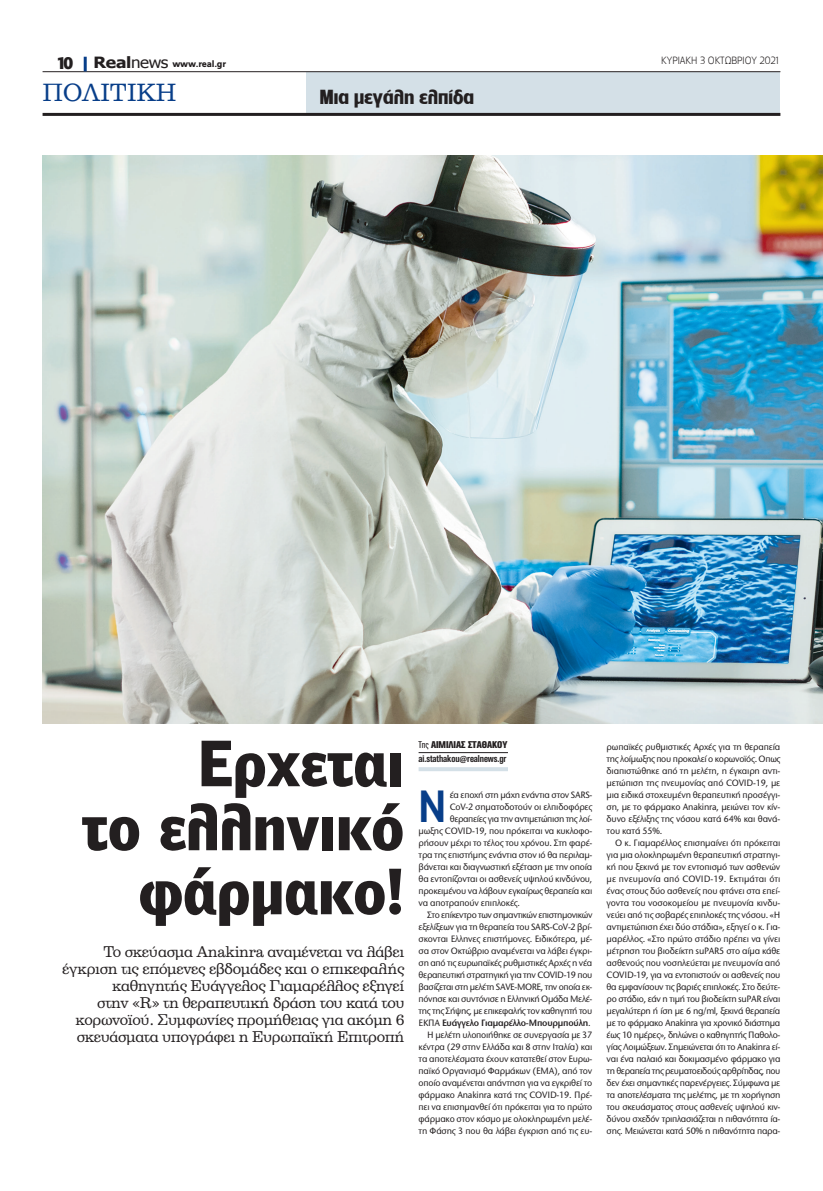
<style>
.page{position:relative;width:823px;height:1191px;background:#fff}
.page>*{position:absolute;margin:0;border:0;box-sizing:border-box;transform-origin:0 0}
.t1{font:900 62px/64px "PF Bell Gothic Text";letter-spacing:-.01em;color:#231f20;text-align:right;scale:.96 1}
.t2{font:500 42px "PF Lounge";color:#083e89}
.t3{font:24px "PF Clarendon";color:#083e89;scale:.96 1}
.t4{font:700 19px "PF Lounge";color:#231f20}
.t5{font:700 16px "PF Lounge";color:#231f20}
.t6{font:15px/17px "PF Clarendon";letter-spacing:-.02em;color:#231f20;text-align:right}
.t7{font:700 10px "PF Akzidenz Text Cond";letter-spacing:-.01em;color:#231f20}
.t8{font:300 10px "PF Lounge";letter-spacing:-.005em;color:#231f20;scale:.96 1}
.t9{font:900 10px "PF Akzidenz Text Cond";letter-spacing:-.01em;color:#231f20}
.t10{font:500 9.6px/12px "Stone Sans ITC Hel";letter-spacing:-.02em;color:#231f20;text-align:justify;scale:.96 1}
.t11{font:500 9.6px "Stone Sans ITC Hel";letter-spacing:-.04em;color:#231f20;scale:.96 1}
.t12{font:600 9.6px "Stone Sans ITC Hel";letter-spacing:-.02em;color:#231f20;scale:.96 1}
.t13{font:900 9px "PF Catalog";letter-spacing:-.02em;color:#231f20;scale:.96 1}
.s1{font-family:"Tahoma";font-weight:700;font-size:15.5px}
.s2{font-family:"Tahoma";font-weight:400;font-size:15.5px}
.s3{font-weight:400}
.s4{font-weight:500}
</style>
<div class="page">
<div style="left:306px;top:72px;width:474px;height:41px;background:#d4e0e7"></div>
<hr style="left:43px;top:71px;width:737px;height:1px;background:#231f20">
<hr style="left:43px;top:113px;width:737px;height:3px;background:#231f20">
<hr style="left:84px;top:57px;width:3px;height:14px;background:#083e89">
<img style="left:43px;top:156px;width:779px;height:567px">
<hr style="left:418px;top:752px;width:89px;height:1px;background:#231f20">
<hr style="left:418px;top:767px;width:89px;height:4px;background:#d4e0e7">
<p class="t13" style="left:94px;top:59px;width:139px"><span class="s1">Real</span><span class="s2">news</span> www.real.gr</p>
<p class="t8" style="left:661px;top:55px;width:125px">κυριακη 3 Οκτωβρίου 2021</p>
<h3 class="t5" style="left:57px;top:54px;width:18px">10</h3>
<h3 class="t3" style="left:43px;top:80px;width:141px">πολιτικη</h3>
<h3 class="t4" style="left:319px;top:86px;width:156px">Μια μεγάλη ελπίδα</h3>
<h1 class="t1" style="left:81px;top:730px;width:338px">Ερχεται<br>το ελληνικό φάρμακο!</h1>
<p class="t6" style="left:62px;top:943px;width:343px">Το σκεύασμα Anakinra αναμένεται να λάβει έγκριση τις επόμενες εβδομάδες και ο επικεφαλής καθηγητής Ευάγγελος Γιαμαρέλλος εξηγεί<br>στην «R» τη θεραπευτική δράση του κατά του κορωνοϊού. Συμφωνίες προμήθειας για ακόμη 6 σκευάσματα υπογράφει η Ευρωπαϊκή Επιτροπή</p>
<p class="t9" style="left:418px;top:739px;width:90px"><span class="s3">Της</span> Αιμιλίας Σταθάκου</p>
<p class="t7" style="left:418px;top:753px;width:89px">ai.stathakou@realnews.gr</p>
<h2 class="t2" style="left:418px;top:783px;width:29px">Ν</h2>
<p class="t10" style="left:449px;top:789px;width:150px">έα εποχή στη μάχη ενάντια στον SARS-</p>
<p class="t10" style="left:449px;top:801px;width:150px">CoV-2 σηματοδοτούν οι ελπιδοφόρες</p>
<p class="t11" style="left:449px;top:813px;width:150px">θεραπείες για την αντιμετώπιση της λοί-</p>
<p class="t10" style="left:418px;top:825px;width:182px">μωξης COVID-19, που πρόκειται να κυκλοφο-</p>
<p class="t10" style="left:418px;top:837px;width:182px">ρήσουν μέχρι το τέλος του χρόνου. Στη φαρέ-</p>
<p class="t10" style="left:418px;top:849px;width:182px">τρα της επιστήμης ενάντια στον ιό θα περιλαμ-</p>
<p class="t10" style="left:418px;top:861px;width:182px">βάνεται και διαγνωστική εξέταση με την οποία</p>
<p class="t10" style="left:418px;top:873px;width:182px">θα εντοπίζονται οι ασθενείς υψηλού κινδύνου,</p>
<p class="t10" style="left:418px;top:885px;width:182px">προκειμένου να λάβουν εγκαίρως θεραπεία και</p>
<p class="t10" style="left:418px;top:897px;width:107px">να αποτραπούν επιπλοκές.</p>
<p class="t11" style="left:427px;top:909px;width:174px">Στο επίκεντρο των σημαντικών επιστημονικών</p>
<p class="t10" style="left:418px;top:921px;width:182px">εξελίξεων για τη θεραπεία του SARS-CoV-2 βρί-</p>
<p class="t10" style="left:418px;top:933px;width:182px">σκονται Ελληνες επιστήμονες. Ειδικότερα, μέ-</p>
<p class="t10" style="left:418px;top:945px;width:182px">σα στον Οκτώβριο αναμένεται να λάβει έγκρι-</p>
<p class="t10" style="left:418px;top:957px;width:182px">ση από τις ευρωπαϊκές ρυθμιστικές Αρχές η νέα</p>
<p class="t10" style="left:418px;top:969px;width:182px">θεραπευτική στρατηγική για την COVID-19 που</p>
<p class="t11" style="left:418px;top:981px;width:182px">βασίζεται στη μελέτη SAVE-MORE, την οποία εκ-</p>
<p class="t10" style="left:418px;top:993px;width:182px">πόνησε και συντόνισε η Ελληνική Ομάδα Μελέ-</p>
<p class="t10" style="left:418px;top:1005px;width:182px">της της Σήψης, με επικεφαλής τον καθηγητή του</p>
<p class="t12" style="left:418px;top:1017px;width:180px"><span class="s4">ΕΚΠΑ</span> Ευάγγελο Γιαμαρέλλο-Μπουρμπούλη<span class="s4">.</span></p>
<p class="t10" style="left:427px;top:1029px;width:173px">Η μελέτη υλοποιήθηκε σε συνεργασία με 37</p>
<p class="t10" style="left:418px;top:1041px;width:182px">κέντρα (29 στην Ελλάδα και 8 στην Ιταλία) και</p>
<p class="t10" style="left:418px;top:1053px;width:182px">τα αποτελέσματα έχουν κατατεθεί στον Ευρω-</p>
<p class="t10" style="left:418px;top:1065px;width:182px">παϊκό Οργανισμό Φαρμάκων (EMA), από τον</p>
<p class="t10" style="left:418px;top:1077px;width:182px">οποίο αναμένεται απάντηση για να εγκριθεί το</p>
<p class="t10" style="left:418px;top:1089px;width:182px">φάρμακο Anakinra κατά της COVID-19. Πρέ-</p>
<p class="t10" style="left:418px;top:1101px;width:182px">πει να επισημανθεί ότι πρόκειται για το πρώτο</p>
<p class="t10" style="left:418px;top:1113px;width:182px">φάρμακο στον κόσμο με ολοκληρωμένη μελέ-</p>
<p class="t10" style="left:418px;top:1125px;width:182px">τη Φάσης 3 που θα λάβει έγκριση από τις ευ-</p>
<p class="t10" style="left:606px;top:741px;width:182px">ρωπαϊκές ρυθμιστικές Αρχές για τη θεραπεία της λοίμωξης που προκαλεί ο κορωνοϊός. Οπως διαπιστώθηκε από τη μελέτη, η έγκαιρη αντι&shy;μετώπιση της πνευμονίας από COVID-19, με μια ειδικά στοχευμένη θεραπευτική προσέγγι&shy;ση, με το φάρμακο Anakinra, μειώνει τον κίν&shy;δυνο εξέλιξης της νόσου κατά 64% και θανά&shy;του κατά 55%.</p>
<p class="t10" style="left:606px;top:837px;width:182px;text-indent:9px">Ο κ. Γιαμαρέλλος επισημαίνει ότι πρόκειται για μια ολοκληρωμένη θεραπευτική στρατηγι&shy;κή που ξεκινά με τον εντοπισμό των ασθενών με πνευμονία από COVID-19. Εκτιμάται ότι ένας στους δύο ασθενείς που φτάνει στα επεί&shy;γοντα του νοσοκομείου με πνευμονία κινδυ&shy;νεύει από τις σοβαρές επιπλοκές της νόσου. «Η αντιμετώπιση έχει δύο στάδια», εξηγεί ο κ. Για&shy;μαρέλλος. «Στο πρώτο στάδιο πρέπει να γίνει μέτρηση του βιοδείκτη suPAR5 στο αίμα κάθε ασθενούς που νοσηλεύεται με πνευμονία από COVID-19, για να εντοπιστούν οι ασθενείς που θα εμφανίσουν τις βαριές επιπλοκές. Στο δεύτε&shy;ρο στάδιο, εάν η τιμή του βιοδείκτη suPAR είναι μεγαλύτερη ή ίση με 6 ng/ml, ξεκινά θεραπεία με το φάρμακο Αnakinra για χρονικό διάστημα έως 10 ημέρες», δηλώνει ο καθηγητής Παθολο&shy;γίας Λοιμώξεων. Σημειώνεται ότι το Anakinra εί&shy;ναι ένα παλαιό και δοκιμασμένο φάρμακο για τη θεραπεία της ρευματοειδούς αρθρίτιδας, που δεν έχει σημαντικές παρενέργειες. Σύμφωνα με τα αποτελέσματα της μελέτης, με τη χορήγηση του σκευάσματος στους ασθενείς υψηλού κιν&shy;δύνου σχεδόν τριπλασιάζεται η πιθανότητα ία&shy;σης. Μειώνεται κατά 50% η πιθανότητα παρα-</p>
</div>
